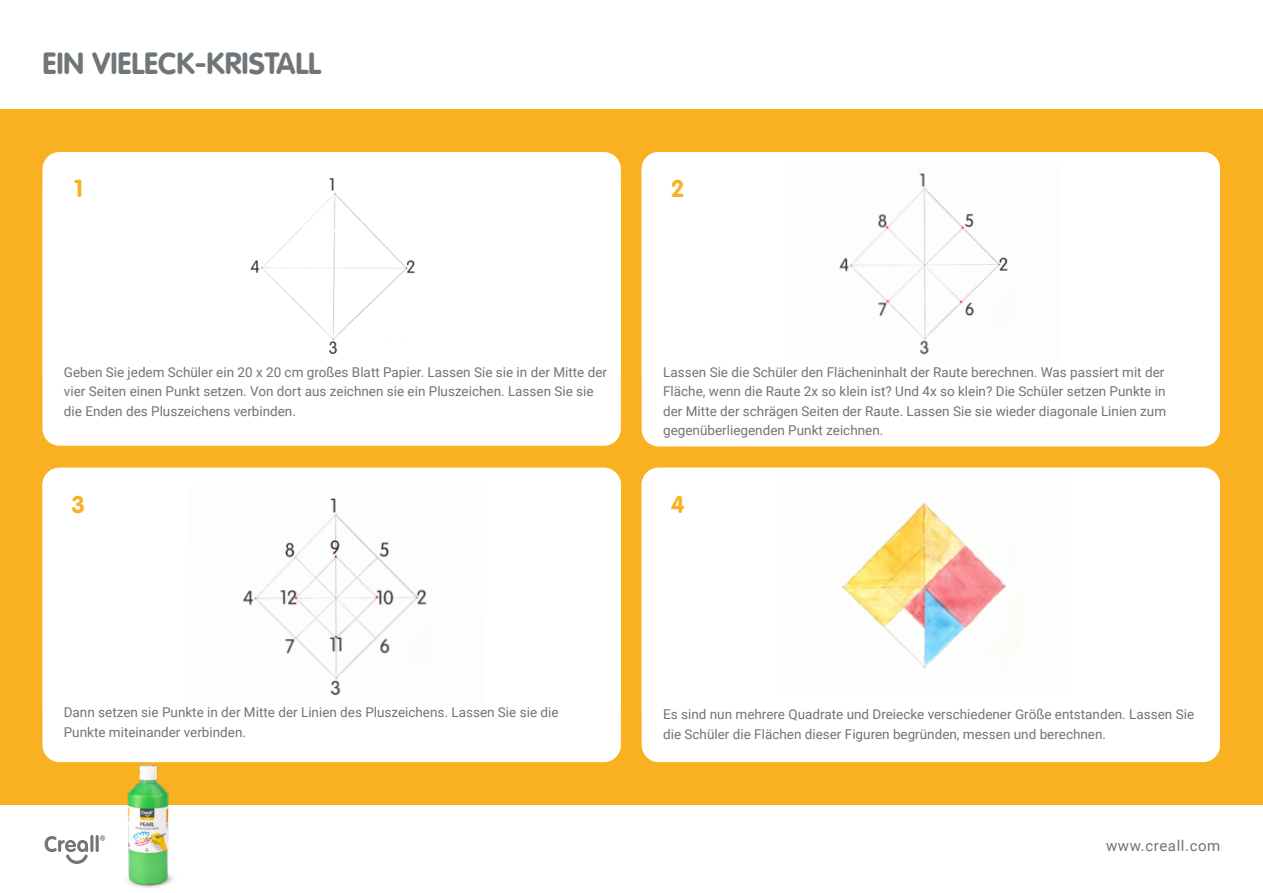
<style>
.page{position:relative;width:1263px;height:893px;background:#fff}
.page>*{position:absolute;margin:0;border:0;box-sizing:border-box;transform-origin:0 0}
.t1{font:700 30px "VAG Rounded";color:#6f7578}
.t2{font:700 24px "VAG Rounded";color:#f9b122}
.t3{font:15px "Roboto";letter-spacing:.04em;color:#6f7578}
.t4{font:13.5px/19.5px "Roboto";color:#6e7578}
</style>
<div class="page">
<div style="left:0;top:109px;width:1263px;height:696px;background:#f9b122"></div>
<div style="left:43px;top:173px;width:578px;height:273px;background:#fff;border-radius:17px"></div>
<div style="left:642px;top:152px;width:578px;height:294px;background:#fff;border-radius:17px"></div>
<div style="left:642px;top:468px;width:578px;height:294px;background:#fff;border-radius:17px"></div>
<div style="left:43px;top:468px;width:578px;height:294px;background:#fff;border-radius:17px"></div>
<div style="left:43px;top:152px;width:578px;height:36px;background:#fff"></div>
<img style="left:203px;top:166px;width:261px;height:188px">
<img style="left:839px;top:173px;width:171px;height:182px">
<img style="left:842px;top:503px;width:164px;height:166px">
<img style="left:221px;top:498px;width:206px;height:198px">
<div style="left:64px;top:173px;width:29px;height:30px;background:#fff;border-radius:4px"></div>
<svg style="left:100px;top:835px;width:5px;height:6px"></svg>
<hr style="left:96px;top:835px;width:3px;height:17px;background:#767472;border-radius:2px">
<hr style="left:90px;top:835px;width:3px;height:17px;background:#767472;border-radius:2px">
<svg style="left:45px;top:836px;width:43px;height:28px"></svg>
<img style="left:111px;top:762px;width:79px;height:126px">
<h1 class="t1" style="left:43px;top:50px;width:280px">EIN VIELECK-KRISTALL</h1>
<h2 class="t2" style="left:74px;top:178px;width:10px">1</h2>
<h2 class="t2" style="left:671px;top:178px;width:15px">2</h2>
<p class="t4" style="left:64px;top:361px;width:545px">Geben Sie jedem Schüler ein 20 x 20 cm großes Blatt Papier. Lassen Sie sie in der Mitte der vier Seiten einen Punkt setzen. Von dort aus zeichnen sie ein Pluszeichen. Lassen Sie sie die Enden des Pluszeichens verbinden.</p>
<p class="t4" style="left:663px;top:361px;width:504px">Lassen Sie die Schüler den Flächeninhalt der Raute berechnen. Was passiert mit der Fläche, wenn die Raute 2x so klein ist? Und 4x so klein? Die Schüler setzen Punkte in der Mitte der schrägen Seiten der Raute. Lassen Sie sie wieder diagonale Linien zum gegenüberliegenden Punkt zeichnen.</p>
<h2 class="t2" style="left:72px;top:493px;width:15px">3</h2>
<h2 class="t2" style="left:671px;top:494px;width:15px">4</h2>
<p class="t4" style="left:64px;top:702px;width:496px">Dann setzen sie Punkte in der Mitte der Linien des Pluszeichens. Lassen Sie sie die<br>Punkte miteinander verbinden.</p>
<p class="t4" style="left:663px;top:704px;width:532px">Es sind nun mehrere Quadrate und Dreiecke verschiedener Größe entstanden. Lassen Sie die Schüler die Flächen dieser Figuren begründen, messen und berechnen.</p>
<p class="t3" style="left:1106px;top:836px;width:116px">www.creall.com</p>
</div>
